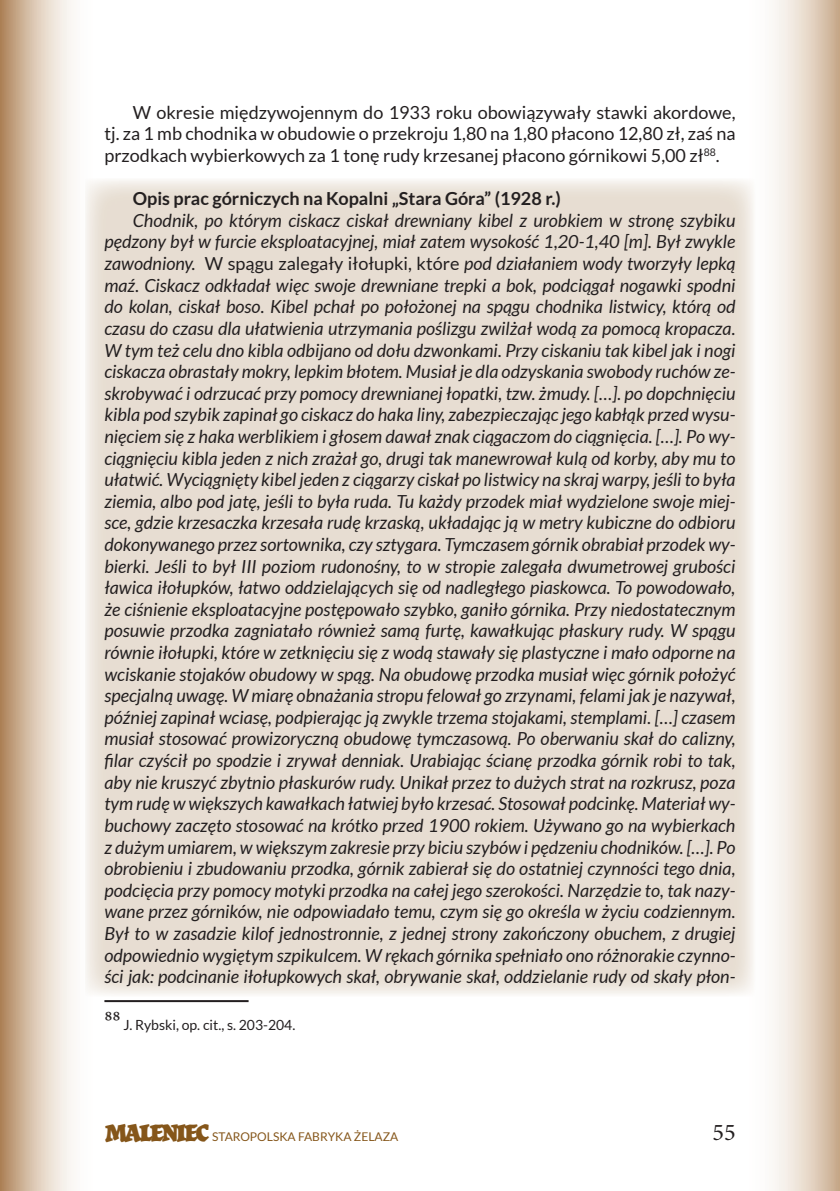
<style>
.page{position:relative;width:840px;height:1191px;background:#fff}
.page>*{position:absolute;margin:0;border:0;box-sizing:border-box;transform-origin:0 0}
.t1{font:24px "Minion Pro";color:#231f20}
.t2{font:italic 18px/21.6px "Lato";color:#231f20;text-align:justify}
.t3{font:18px/21.6px "Lato";color:#231f20;text-align:justify}
.t4{font:700 18px "Lato";color:#231f20}
.t5{font:14px "Lato";color:#231f20}
.t6{font:12px "Lato";color:#85561a}
.s1{font-style:normal}
.s2{font-family:"Minion Pro";font-size:24px}
.s3{font-family:"Herb";font-weight:700;font-size:24px}
</style>
<div class="page">
<svg style="left:773px;top:0;width:66px;height:1191px;background:#e5d6c7"></svg>
<svg style="left:0;top:0;width:73px;height:1191px;background:#dac6b2"></svg>
<div style="left:85px;top:179px;width:669px;height:817px;background:#e7ddd2"></div>
<hr style="left:104px;top:1000px;width:144px;height:2px;background:#231f20">
<p class="t3" style="left:104px;top:101px;width:632px;text-indent:28px">W okresie międzywojennym do 1933 roku obowiązywały stawki akordowe, tj. za 1 mb chodnika w obudowie o przekroju 1,80 na 1,80 płacono 12,80 zł, zaś na przodkach wybierkowych za 1 tonę rudy krzesanej płacono górnikowi 5,00 zł<sup>88</sup>.</p>
<p class="t4" style="left:133px;top:188px;width:429px">Opis prac górniczych na Kopalni „Stara Góra” (1928 r.)</p>
<p class="t2" style="left:104px;top:210px;width:632px;text-indent:28px">Chodnik, po którym ciskacz ciskał drewniany kibel z urobkiem w stronę szybiku pędzony był w furcie eksploatacyjnej, miał zatem wysokość 1,20-1,40 [m]. Był zwykle zawodniony. <span class="s1">W spągu zalegały iłołupki, które</span> pod działaniem wody tworzyły lepką maź. Ciskacz odkładał więc swoje drewniane trepki a bok, podciągał nogawki spodni do kolan, ciskał boso. Kibel pchał po położonej na spągu chodnika listwicy, którą od czasu do czasu dla ułatwienia utrzymania poślizgu zwilżał wodą za pomocą kropacza.<br>W tym też celu dno kibla odbijano od dołu dzwonkami. Przy ciskaniu tak kibel jak i nogi ciskacza obrastały mokry, lepkim błotem. Musiał je dla odzyskania swobody ruchów ze&shy;skrobywać i odrzucać przy pomocy drewnianej łopatki, tzw. żmudy. […]. po dopchnięciu kibla pod szybik zapinał go ciskacz do haka liny, zabezpieczając jego kabłąk przed wysu&shy;nięciem się z haka werblikiem i głosem dawał znak ciągaczom do ciągnięcia. […]. Po wy&shy;ciągnięciu kibla jeden z nich zrażał go, drugi tak manewrował kulą od korby, aby mu to ułatwić. Wyciągnięty kibel jeden z ciągarzy ciskał po listwicy na skraj warpy, jeśli to była ziemia, albo pod jatę, jeśli to była ruda. Tu każdy przodek miał wydzielone swoje miej&shy;sce, gdzie krzesaczka krzesała rudę krzaską, układając ją w metry kubiczne do odbioru dokonywanego przez sortownika, czy sztygara. Tymczasem górnik obrabiał przodek wy&shy;bierki. Jeśli to był III poziom rudonośny, to w stropie zalegała dwumetrowej grubości ławica iłołupków, łatwo oddzielających się od nadległego piaskowca. To powodowało, że ciśnienie eksploatacyjne postępowało szybko, ganiło górnika. Przy niedostatecznym posuwie przodka zagniatało również samą furtę, kawałkując płaskury rudy. W spągu równie iłołupki, które w zetknięciu się z wodą stawały się plastyczne i mało odporne na wciskanie stojaków obudowy w spąg. Na obudowę przodka musiał więc górnik położyć specjalną uwagę. W miarę obnażania stropu felował go zrzynami, felami jak je nazywał, później zapinał wciasę, podpierając ją zwykle trzema stojakami, stemplami. […] czasem musiał stosować prowizoryczną obudowę tymczasową. Po oberwaniu skał do calizny, filar czyścił po spodzie i zrywał denniak. Urabiając ścianę przodka górnik robi to tak, aby nie kruszyć zbytnio płaskurów rudy. Unikał przez to dużych strat na rozkrusz, poza tym rudę w większych kawałkach łatwiej było krzesać. Stosował podcinkę. Materiał wy&shy;buchowy zaczęto stosować na krótko przed 1900 rokiem. Używano go na wybierkach z dużym umiarem, w większym zakresie przy biciu szybów i pędzeniu chodników. […]. Po obrobieniu i zbudowaniu przodka, górnik zabierał się do ostatniej czynności tego dnia, podcięcia przy pomocy motyki przodka na całej jego szerokości. Narzędzie to, tak nazy&shy;wane przez górników, nie odpowiadało temu, czym się go określa w życiu codziennym.<br>Był to w zasadzie kilof jednostronnie, z jednej strony zakończony obuchem, z drugiej odpowiednio wygiętym szpikulcem. W rękach górnika spełniało ono różnorakie czynno&shy;ści jak: podcinanie iłołupkowych skał, obrywanie skał, oddzielanie rudy od skały płon-</p>
<p class="t5" style="left:104px;top:1017px;width:192px"><span class="s2">88</span> J. Rybski, op. cit., s. 203-204.</p>
<p class="t6" style="left:106px;top:1130px;width:294px"><span class="s3">MALENIEC</span> STAROPOLSKA FABRYKA ŻELAZA</p>
<h1 class="t1" style="left:712px;top:1116px;width:25px">55</h1>
</div>
